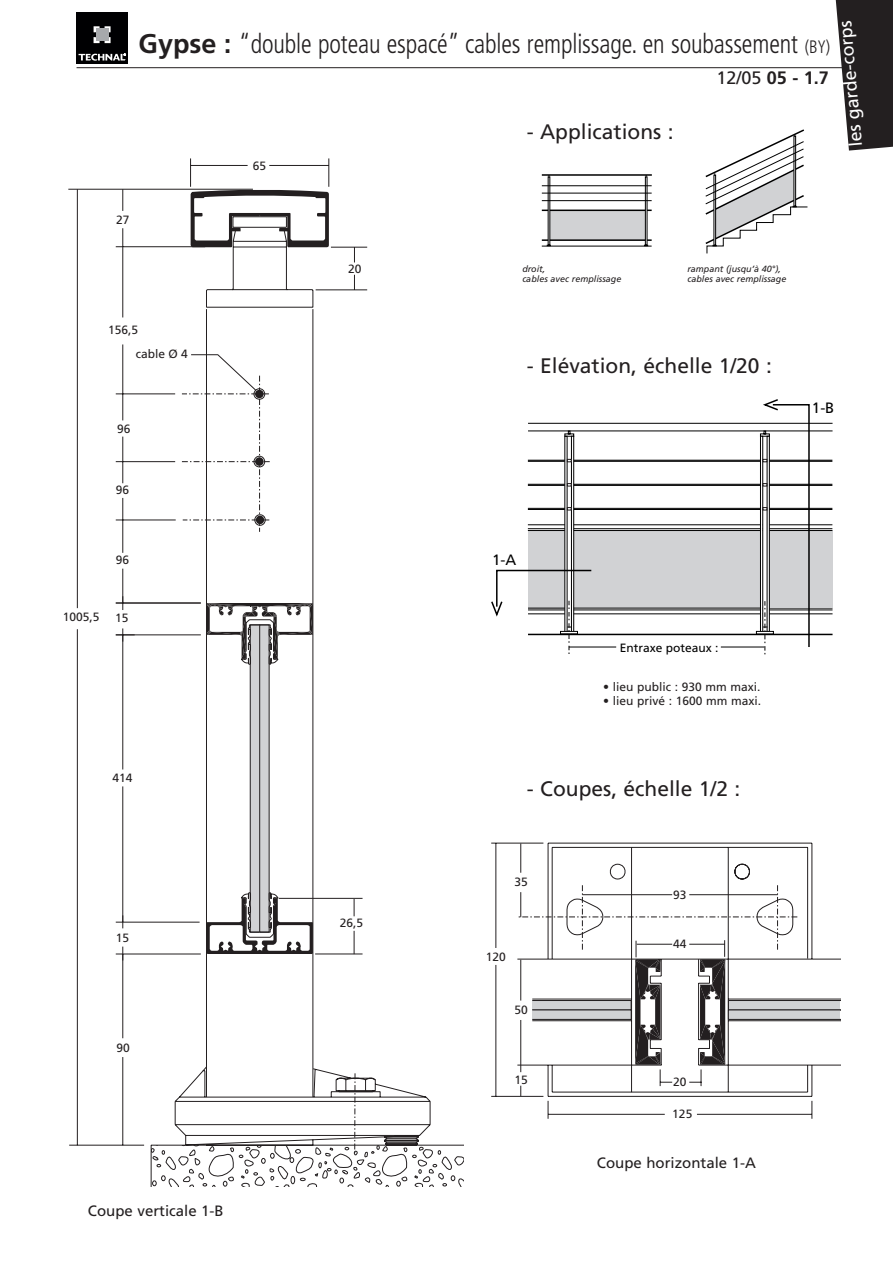
<style>
.page{position:relative;width:893px;height:1263px;background:#fff}
.page>*{position:absolute;margin:0;border:0;box-sizing:border-box;transform-origin:0 0}
.t1{font:300 condensed 27px "Frutiger";letter-spacing:-.005em;color:#231f20;scale:.92 1}
.t2{font:21px "Frutiger";color:#231f20}
.t3{font:18px "Frutiger";color:#fff}
.t4{font:700 18px "Frutiger";color:#231f20}
.t5{font:15px "Frutiger";color:#231f20}
.t6{font:15px "Frutiger";color:#000}
.t7{font:12px/24px "Frutiger";color:#231f20}
.t8{font:12px "Frutiger";color:#000}
.t9{font:italic 9px/10.8px "Frutiger";color:#231f20}
.s1{font-weight:700;font-stretch:normal}
.s2{font-size:18px}
.s3{font-weight:400}
</style>
<div class="page">
<svg style="left:834px;top:0;width:59px;height:151px;background:#444142"></svg>
<svg style="left:541px;top:129px;width:267px;height:125px"></svg>
<svg style="left:517px;top:843px;width:296px;height:253px"></svg>
<hr style="left:495px;top:965px;width:1px;height:131px;background:#231f20">
<hr style="left:495px;top:843px;width:1px;height:105px;background:#231f20">
<hr style="left:491px;top:1096px;width:52px;height:1px;background:#231f20">
<hr style="left:491px;top:843px;width:52px;height:1px;background:#231f20">
<svg style="left:520px;top:844px;width:1px;height:29px"></svg>
<svg style="left:518px;top:885px;width:322px;height:234px"></svg>
<svg style="left:190px;top:158px;width:139px;height:58px"></svg>
<svg style="left:257px;top:216px;width:111px;height:857px"></svg>
<svg style="left:69px;top:189px;width:188px;height:957px"></svg>
<svg style="left:182px;top:376px;width:88px;height:156px"></svg>
<svg style="left:151px;top:1073px;width:312px;height:114px"></svg>
<hr style="left:528px;top:608px;width:304px;height:1px;background:#000">
<hr style="left:528px;top:614px;width:304px;height:1px;background:#000">
<hr style="left:528px;top:610px;width:304px;height:1px;background:#000">
<div style="left:769px;top:531px;width:63px;height:77px;background:#d1d2d4"></div>
<svg style="left:491px;top:399px;width:287px;height:216px"></svg>
<hr style="left:569px;top:647px;width:47px;height:1px;background:#000">
<hr style="left:721px;top:647px;width:43px;height:1px;background:#000">
<hr style="left:528px;top:431px;width:304px;height:1px;background:#000">
<hr style="left:528px;top:423px;width:304px;height:1px;background:#000">
<hr style="left:528px;top:530px;width:304px;height:1px;background:#000">
<hr style="left:528px;top:525px;width:304px;height:1px;background:#000">
<hr style="left:528px;top:528px;width:304px;height:1px;background:#000">
<hr style="left:528px;top:460px;width:304px;height:1px;background:#000">
<hr style="left:528px;top:461px;width:304px;height:1px;background:#000">
<hr style="left:528px;top:508px;width:304px;height:1px;background:#000">
<hr style="left:528px;top:509px;width:304px;height:1px;background:#000">
<hr style="left:528px;top:484px;width:304px;height:1px;background:#000">
<hr style="left:528px;top:485px;width:304px;height:1px;background:#000">
<svg style="left:567px;top:522px;width:4px;height:47px"></svg>
<svg style="left:564px;top:431px;width:10px;height:5px"></svg>
<div style="left:571px;top:436px;width:3px;height:199px;background:#fff;border:1px solid #000"></div>
<hr style="left:564px;top:436px;width:3px;height:199px;background:#fff">
<svg style="left:495px;top:569px;width:98px;height:85px"></svg>
<hr style="left:528px;top:634px;width:304px;height:1px;background:#000">
<svg style="left:567px;top:459px;width:4px;height:3px"></svg>
<svg style="left:567px;top:483px;width:4px;height:3px"></svg>
<svg style="left:567px;top:507px;width:4px;height:3px"></svg>
<svg style="left:760px;top:403px;width:50px;height:252px"></svg>
<div style="left:756px;top:631px;width:18px;height:3px;background:#fff;border:1px solid #000"></div>
<hr style="left:77px;top:67px;width:765px;height:1px;background:#231f20">
<div style="left:77px;top:13px;width:51px;height:51px;background:#000002"></div>
<svg style="left:94px;top:26px;width:17px;height:17px"></svg>
<div style="left:96px;top:28px;width:12px;height:13px;background:#a7a9ac"></div>
<svg style="left:79px;top:54px;width:47px;height:7px"></svg>
<h1 class="t1" style="left:139px;top:32px;width:753px"><span class="s1">Gypse :</span> “double poteau espacé” cables remplissage. en soubassement <span class="s2">(BY)</span></h1>
<h3 class="t4" style="left:716px;top:71px;width:114px"><span class="s3">12/05</span> 05 - 1.7</h3>
<h2 class="t2" style="left:527px;top:123px;width:148px">- Applications :</h2>
<p class="t7" style="left:253px;top:154px;width:15px">65</p>
<h3 class="t3" style="left:849px;top:148px;width:128px;rotate:-95deg">les garde-corps</h3>
<p class="t7" style="left:116px;top:209px;width:15px">27</p>
<p class="t7" style="left:136px;top:319px;width:54px;text-indent:-28px">156,5<br>cable Ø 4</p>
<p class="t7" style="left:117px;top:418px;width:15px">96</p>
<p class="t7" style="left:348px;top:258px;width:15px">20</p>
<p class="t9" style="left:522px;top:264px;width:101px">droit,<br>cables avec remplissage</p>
<p class="t9" style="left:687px;top:264px;width:101px">rampant (jusqu’à 40°), cables avec remplissage</p>
<h2 class="t2" style="left:527px;top:357px;width:247px">- Elévation, échelle 1/20 :</h2>
<p class="t6" style="left:812px;top:402px;width:24px">1-B</p>
<p class="t7" style="left:116px;top:479px;width:15px">96</p>
<p class="t7" style="left:116px;top:549px;width:15px">96</p>
<p class="t7" style="left:63px;top:606px;width:38px">1005,5</p>
<p class="t7" style="left:115px;top:607px;width:15px">15</p>
<p class="t6" style="left:492px;top:554px;width:26px">1-A</p>
<p class="t8" style="left:620px;top:643px;width:100px">Entraxe poteaux :</p>
<p class="t7" style="left:603px;top:676px;width:159px">• lieu public : 930 mm maxi.</p>
<p class="t7" style="left:603px;top:690px;width:160px">• lieu privé : 1600 mm maxi.</p>
<p class="t7" style="left:113px;top:767px;width:22px">414</p>
<h2 class="t2" style="left:527px;top:781px;width:215px">- Coupes, échelle 1/2 :</h2>
<p class="t7" style="left:116px;top:927px;width:15px">15</p>
<p class="t7" style="left:117px;top:1037px;width:15px">90</p>
<p class="t5" style="left:88px;top:1205px;width:137px">Coupe verticale 1-B</p>
<p class="t7" style="left:340px;top:912px;width:25px">26,5</p>
<p class="t7" style="left:514px;top:871px;width:15px">35</p>
<p class="t7" style="left:486px;top:945px;width:22px">120</p>
<p class="t7" style="left:514px;top:998px;width:15px">50</p>
<p class="t7" style="left:514px;top:1069px;width:15px">15</p>
<p class="t7" style="left:673px;top:884px;width:15px">93</p>
<p class="t7" style="left:673px;top:933px;width:15px">44</p>
<p class="t7" style="left:673px;top:1071px;width:15px">20</p>
<p class="t7" style="left:672px;top:1103px;width:22px">125</p>
<p class="t5" style="left:597px;top:1157px;width:161px">Coupe horizontale 1-A</p>
</div>
